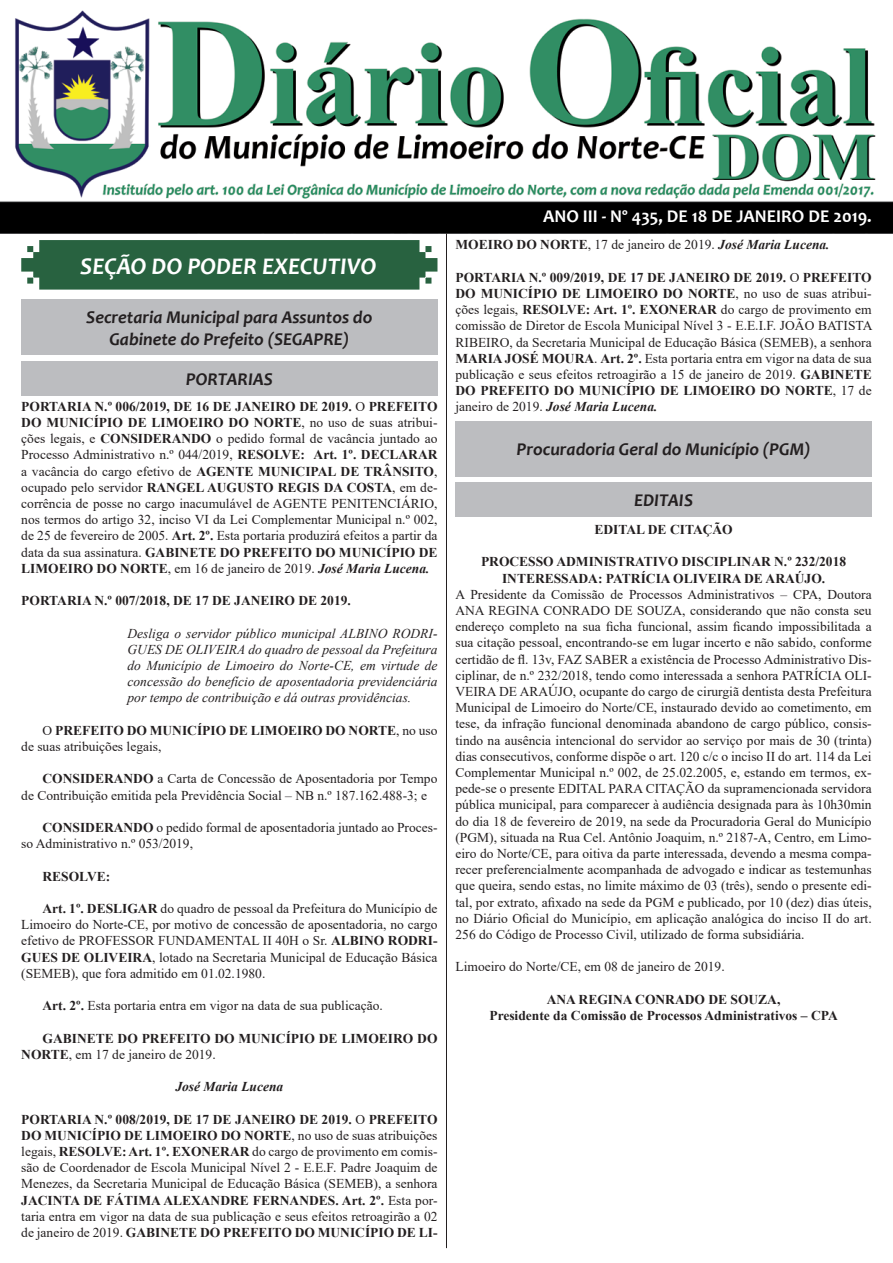
<style>
.page{position:relative;width:893px;height:1263px;background:#fff}
.page>*{position:absolute;margin:0;border:0;box-sizing:border-box;transform-origin:0 0}
.t1{font:italic 700 24px "Candara";color:#fff}
.t2{font:italic 700 18px "Candara";color:#231f20}
.t3{font:700 18px "Candara";color:#fff}
.t4{font:13.5px/16.2px "Times New Roman";color:#231f20;text-align:justify}
.t5{font:700 13.5px/16.2px "Times New Roman";color:#231f20}
.t6{font:italic 13.5px/16.2px "Times New Roman";color:#231f20;text-align:justify}
.t7{font:italic 700 13.5px "Times New Roman";color:#231f20}
.s1{font-weight:700}
.s2{font-weight:700;font-style:italic}
.s3{font-weight:400}
</style>
<div class="page">
<img style="left:0;top:10px;width:893px;height:224px">
<svg style="left:21px;top:240px;width:416px;height:50px;background:#346a4a"></svg>
<hr style="left:446px;top:233px;width:1px;height:1015px;background:#231f20">
<div style="left:21px;top:300px;width:416px;height:55px;background:#bcbdc0"></div>
<div style="left:21px;top:361px;width:416px;height:35px;background:#bcbdc0"></div>
<div style="left:455px;top:421px;width:417px;height:55px;background:#bcbdc0"></div>
<div style="left:455px;top:482px;width:417px;height:35px;background:#bcbdc0"></div>
<p class="t1" style="left:80px;top:251px;width:298px">SEÇÃO DO PODER EXECUTIVO</p>
<p class="t2" style="left:86px;top:306px;width:288px">Secretaria Municipal para Assuntos do</p>
<p class="t2" style="left:109px;top:328px;width:241px">Gabinete do Prefeito (SEGAPRE)</p>
<p class="t2" style="left:186px;top:368px;width:89px">PORTARIAS</p>
<p class="t4" style="left:21px;top:398px;width:418px"><span class="s1">PORTARIA N.º 006/2019, DE 16 DE JANEIRO DE 2019.</span> O <span class="s1">PREFEITO DO MUNICÍPIO DE LIMOEIRO DO NORTE</span>, no uso de suas atribui&shy;ções legais, e <span class="s1">CONSIDERANDO</span> o pedido formal de vacância juntado ao Processo Administrativo n.º 044/2019, <span class="s1">RESOLVE: Art. 1º. DECLARAR </span>a vacância do cargo efetivo de <span class="s1">AGENTE MUNICIPAL DE TRÂNSITO</span>, ocupado pelo servidor <span class="s1">RANGEL AUGUSTO REGIS DA COSTA</span>, em de&shy;corrência de posse no cargo inacumulável de AGENTE PENITENCIÁRIO, nos termos do artigo 32, inciso VI da Lei Complementar Municipal n.º 002, de 25 de fevereiro de 2005. <span class="s1">Art. 2º.</span> Esta portaria produzirá efeitos a partir da data da sua assinatura. <span class="s1">GABINETE DO PREFEITO DO MUNICÍPIO DE LIMOEIRO DO NORTE</span>, em 16 de janeiro de 2019. <span class="s2">José Maria Lucena.</span></p>
<p class="t5" style="left:21px;top:592px;width:331px">PORTARIA N.º 007/2018, DE 17 DE JANEIRO DE 2019.</p>
<p class="t6" style="left:128px;top:625px;width:311px">Desliga o servidor público municipal ALBINO RODRI-GUES DE OLIVEIRA do quadro de pessoal da Prefeitura do Município de Limoeiro do Norte-CE, em virtude de concessão do benefício de aposentadoria previdenciária por tempo de contribuição e dá outras providências.</p>
<p class="t5" style="left:21px;top:722px;width:418px;text-indent:21px"><span class="s3">O</span> PREFEITO DO MUNICÍPIO DE LIMOEIRO DO NORTE<span class="s3">, no uso de suas atribuições legais,</span></p>
<p class="t4" style="left:21px;top:770px;width:418px;text-indent:21px"><span class="s1">CONSIDERANDO</span> a Carta de Concessão de Aposentadoria por Tempo de Contribuição emitida pela Previdência Social – NB n.º 187.162.488-3; e</p>
<p class="t4" style="left:21px;top:819px;width:418px;text-indent:21px"><span class="s1">CONSIDERANDO</span> o pedido formal de aposentadoria juntado ao Proces&shy;so Administrativo n.º 053/2019,</p>
<p class="t5" style="left:43px;top:868px;width:69px">RESOLVE:</p>
<p class="t4" style="left:21px;top:900px;width:418px;text-indent:21px"><span class="s1">Art. 1º. DESLIGAR</span> do quadro de pessoal da Prefeitura do Município de Limoeiro do Norte-CE, por motivo de concessão de aposentadoria, no cargo efetivo de PROFESSOR FUNDAMENTAL II 40H o Sr. <span class="s1">ALBINO RODRI-GUES DE OLIVEIRA</span>, lotado na Secretaria Municipal de Educação Básica (SEMEB), que fora admitido em 01.02.1980.</p>
<p class="t4" style="left:43px;top:997px;width:342px"><span class="s1">Art. 2º.</span> Esta portaria entra em vigor na data de sua publicação.</p>
<p class="t5" style="left:21px;top:1030px;width:418px;text-indent:21px">GABINETE DO PREFEITO DO MUNICÍPIO DE LIMOEIRO DO<br>NORTE<span class="s3">, em 17 de janeiro de 2019.</span></p>
<p class="t7" style="left:175px;top:1077px;width:109px">José Maria Lucena</p>
<p class="t4" style="left:21px;top:1110px;width:418px"><span class="s1">PORTARIA N.º 008/2019, DE 17 DE JANEIRO DE 2019.</span> O <span class="s1">PREFEITO DO MUNICÍPIO DE LIMOEIRO DO NORTE</span>, no uso de suas atribuições legais, <span class="s1">RESOLVE: Art. 1º. EXONERAR</span> do cargo de provimento em comis&shy;são de Coordenador de Escola Municipal Nível 2 - E.E.F. Padre Joaquim de Menezes, da Secretaria Municipal de Educação Básica (SEMEB), a senhora <span class="s1">JACINTA DE FÁTIMA ALEXANDRE FERNANDES. Art. 2º.</span> Esta por&shy;taria entra em vigor na data de sua publicação e seus efeitos retroagirão a 02 de janeiro de 2019. <span class="s1">GABINETE DO PREFEITO DO MUNICÍPIO DE LI-</span></p>
<p class="t3" style="left:543px;top:205px;width:330px">ANO III - Nº 435, DE 18 DE JANEIRO DE 2019.</p>
<p class="t4" style="left:455px;top:236px;width:376px"><span class="s1">MOEIRO DO NORTE</span>, 17 de janeiro de 2019. <span class="s2">José Maria Lucena.</span></p>
<p class="t4" style="left:455px;top:269px;width:418px"><span class="s1">PORTARIA N.º 009/2019, DE 17 DE JANEIRO DE 2019.</span> O <span class="s1">PREFEITO DO MUNICÍPIO DE LIMOEIRO DO NORTE</span>, no uso de suas atribui&shy;ções legais, <span class="s1">RESOLVE: Art. 1º. EXONERAR</span> do cargo de provimento em comissão de Diretor de Escola Municipal Nível 3 - E.E.I.F. JOÃO BATISTA RIBEIRO, da Secretaria Municipal de Educação Básica (SEMEB), a senhora <span class="s1">MARIA JOSÉ MOURA</span>. <span class="s1">Art. 2º.</span> Esta portaria entra em vigor na data de sua publicação e seus efeitos retroagirão a 15 de janeiro de 2019. <span class="s1">GABINETE DO PREFEITO DO MUNICÍPIO DE LIMOEIRO DO NORTE</span>, 17 de janeiro de 2019. <span class="s2">José Maria Lucena.</span></p>
<p class="t2" style="left:517px;top:438px;width:296px">Procuradoria Geral do Município (PGM)</p>
<p class="t2" style="left:634px;top:489px;width:60px">EDITAIS</p>
<p class="t5" style="left:594px;top:521px;width:140px">EDITAL DE CITAÇÃO</p>
<p class="t5" style="left:481px;top:553px;width:367px">PROCESSO ADMINISTRATIVO DISCIPLINAR N.º 232/2018</p>
<p class="t5" style="left:502px;top:569px;width:325px">INTERESSADA: PATRÍCIA OLIVEIRA DE ARAÚJO.</p>
<p class="t4" style="left:455px;top:586px;width:418px">A Presidente da Comissão de Processos Administrativos – CPA, Doutora ANA REGINA CONRADO DE SOUZA, considerando que não consta seu endereço completo na sua ficha funcional, assim ficando impossibilitada a sua citação pessoal, encontrando-se em lugar incerto e não sabido, conforme certidão de fl. 13v, FAZ SABER a existência de Processo Administrativo Dis&shy;ciplinar, de n.º 232/2018, tendo como interessada a senhora PATRÍCIA OLI-VEIRA DE ARAÚJO, ocupante do cargo de cirurgiã dentista desta Prefeitura Municipal de Limoeiro do Norte/CE, instaurado devido ao cometimento, em tese, da infração funcional denominada abandono de cargo público, consis&shy;tindo na ausência intencional do servidor ao serviço por mais de 30 (trinta) dias consecutivos, conforme dispõe o art. 120 c/c o inciso II do art. 114 da Lei Complementar Municipal n.º 002, de 25.02.2005, e, estando em termos, ex&shy;pede-se o presente EDITAL PARA CITAÇÃO da supramencionada servidora pública municipal, para comparecer à audiência designada para às 10h30min do dia 18 de fevereiro de 2019, na sede da Procuradoria Geral do Município (PGM), situada na Rua Cel. Antônio Joaquim, n.º 2187-A, Centro, em Limo&shy;eiro do Norte/CE, para oitiva da parte interessada, devendo a mesma compa&shy;recer preferencialmente acompanhada de advogado e indicar as testemunhas que queira, sendo estas, no limite máximo de 03 (três), sendo o presente edi&shy;tal, por extrato, afixado na sede da PGM e publicado, por 10 (dez) dias úteis, no Diário Oficial do Município, em aplicação analógica do inciso II do art.<br>256 do Código de Processo Civil, utilizado de forma subsidiária.</p>
<p class="t4" style="left:455px;top:958px;width:271px">Limoeiro do Norte/CE, em 08 de janeiro de 2019.</p>
<p class="t5" style="left:547px;top:991px;width:235px">ANA REGINA CONRADO DE SOUZA,</p>
<p class="t5" style="left:489px;top:1007px;width:350px">Presidente da Comissão de Processos Administrativos – CPA</p>
</div>
